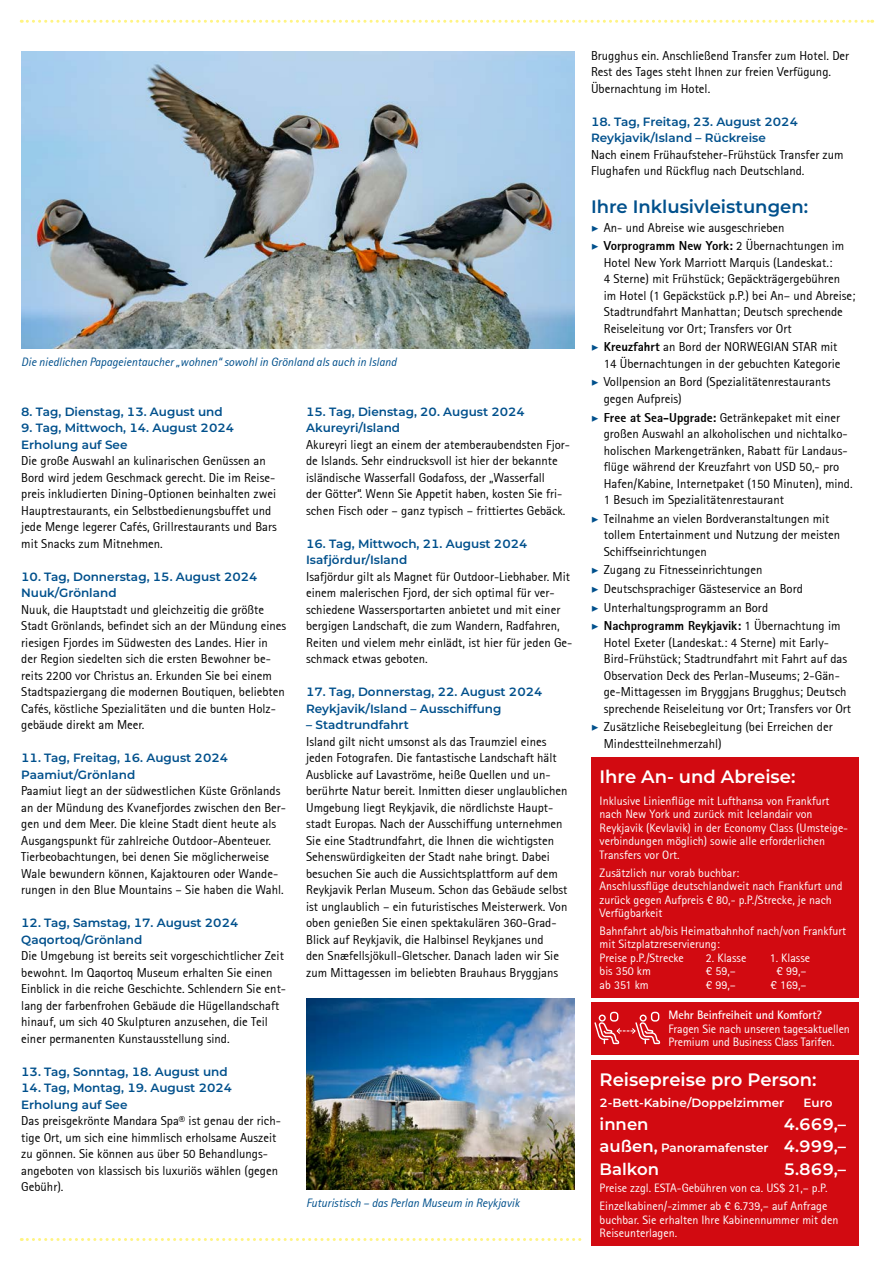
<style>
.page{position:relative;width:893px;height:1263px;background:#fff}
.page>*{position:absolute;margin:0;border:0;box-sizing:border-box;transform-origin:0 0}
.t1{font:600 18px "Montserrat";color:#fff}
.t2{font:600 18px "Montserrat";color:#00508c}
.t3{font:600 16.5px "Montserrat";color:#fff}
.t4{font:12.75px/16.5px "Rotis Sans Serif";color:#000}
.t5{font:12px/13.5px "Rotis Sans Serif";color:#fff}
.t6{font:600 12px/16.5px "Montserrat";color:#00508c}
.t7{font:italic 12px "Rotis Sans Serif";color:#00508c}
.t8{font:600 12px "Montserrat";color:#fff}
.t9{font:700 12px "Rotis Sans Serif";letter-spacing:-.01em;color:#fff}
.s1{font-family:"Minion Pro";font-weight:700;font-style:italic;color:#00508c}
.s2{font-weight:800}
.s3{font-size:16.5px}
</style>
<div class="page">
<svg style="left:21px;top:20px;width:852px;height:3px"></svg>
<svg style="left:21px;top:1238px;width:561px;height:3px"></svg>
<img style="left:21px;top:51px;width:553px;height:298px">
<div style="left:591px;top:1060px;width:268px;height:185px;background:#d20a11"></div>
<div style="left:591px;top:757px;width:268px;height:240px;background:#d20a11"></div>
<img style="left:306px;top:998px;width:268px;height:192px">
<div style="left:591px;top:1002px;width:268px;height:53px;background:#d20a11"></div>
<svg style="left:594px;top:1012px;width:66px;height:32px"></svg>
<p class="t7" style="left:21px;top:354px;width:377px">Die niedlichen Papageientaucher „wohnen“ sowohl in Grönland als auch in Island</p>
<p class="t6" style="left:21px;top:403px;width:203px">8. Tag, Dienstag, 13. August und</p>
<p class="t6" style="left:21px;top:419px;width:214px">9. Tag, Mittwoch, 14. August 2024<br>Erholung auf See</p>
<p class="t4" style="left:21px;top:452px;width:257px">Die große Auswahl an kulinarischen Genüssen an Bord wird jedem Geschmack gerecht. Die im Reise&shy;preis inkludierten Dining-Optionen beinhalten zwei Hauptrestaurants, ein Selbstbedienungsbuffet und jede Menge legerer Cafés, Grillrestaurants und Bars mit Snacks zum Mitnehmen.</p>
<p class="t6" style="left:21px;top:568px;width:238px">10. Tag, Donnerstag, 15. August 2024<br>Nuuk/Grönland</p>
<p class="t4" style="left:21px;top:601px;width:267px">Nuuk, die Hauptstadt und gleichzeitig die größte Stadt Grönlands, befindet sich an der Mündung eines riesigen Fjordes im Südwesten des Landes. Hier in der Region siedelten sich die ersten Bewohner be&shy;reits 2200 vor Christus an. Erkunden Sie bei einem Stadtspaziergang die modernen Boutiquen, beliebten Cafés, köstliche Spezialitäten und die bunten Holz&shy;gebäude direkt am Meer.</p>
<p class="t6" style="left:21px;top:749px;width:208px">11. Tag, Freitag, 16. August 2024<br>Paamiut/Grönland</p>
<p class="t4" style="left:21px;top:782px;width:266px">Paamiut liegt an der südwestlichen Küste Grönlands an der Mündung des Kvanefjordes zwischen den Ber&shy;gen und dem Meer. Die kleine Stadt dient heute als Ausgangspunkt für zahlreiche Outdoor-Abenteuer.<br>Tierbeobachtungen, bei denen Sie möglicherweise Wale bewundern können, Kajaktouren oder Wande&shy;rungen in den Blue Mountains – Sie haben die Wahl.</p>
<p class="t6" style="left:21px;top:914px;width:219px">12. Tag, Samstag, 17. August 2024<br>Qaqortoq/Grönland</p>
<p class="t4" style="left:21px;top:947px;width:266px">Die Umgebung ist bereits seit vorgeschichtlicher Zeit bewohnt. Im Qaqortoq Museum erhalten Sie einen Einblick in die reiche Geschichte. Schlendern Sie ent&shy;lang der farbenfrohen Gebäude die Hügellandschaft hinauf, um sich 40 Skulpturen anzusehen, die Teil einer permanenten Kunstausstellung sind.</p>
<p class="t6" style="left:21px;top:1063px;width:208px">13. Tag, Sonntag, 18. August und</p>
<p class="t6" style="left:21px;top:1079px;width:213px">14. Tag, Montag, 19. August 2024<br>Erholung auf See</p>
<p class="t4" style="left:21px;top:1112px;width:261px">Das preisgekrönte Mandara Spa® ist genau der rich&shy;tige Ort, um sich eine himmlisch erholsame Auszeit zu gönnen. Sie können aus über 50 Behandlungs&shy;angeboten von klassisch bis luxuriös wählen (gegen Gebühr).</p>
<p class="t6" style="left:306px;top:403px;width:220px">15. Tag, Dienstag, 20. August 2024<br>Akureyri/Island</p>
<p class="t4" style="left:306px;top:436px;width:265px">Akureyri liegt an einem der atemberaubendsten Fjor&shy;de Islands. Sehr eindrucksvoll ist hier der bekannte isländische Wasserfall Godafoss, der „Wasserfall<br>der Götter“. Wenn Sie Appetit haben, kosten Sie fri&shy;schen Fisch oder – ganz typisch – frittiertes Gebäck.</p>
<p class="t6" style="left:306px;top:535px;width:223px">16. Tag, Mittwoch, 21. August 2024<br>Isafjördur/Island</p>
<p class="t4" style="left:306px;top:568px;width:268px">Isafjördur gilt als Magnet für Outdoor-Liebhaber. Mit einem malerischen Fjord, der sich optimal für ver&shy;schiedene Wassersportarten anbietet und mit einer bergigen Landschaft, die zum Wandern, Radfahren, Reiten und vielem mehr einlädt, ist hier für jeden Ge&shy;schmack etwas geboten.</p>
<p class="t6" style="left:306px;top:683px;width:238px">17. Tag, Donnerstag, 22. August 2024<br>Reykjavik/Island – Ausschiffung</p>
<p class="t6" style="left:306px;top:716px;width:104px">– Stadtrundfahrt</p>
<p class="t4" style="left:306px;top:733px;width:263px">Island gilt nicht umsonst als das Traumziel eines jeden Fotografen. Die fantastische Landschaft hält Ausblicke auf Lavaströme, heiße Quellen und un&shy;berührte Natur bereit. Inmitten dieser unglaublichen Umgebung liegt Reykjavik, die nördlichste Haupt&shy;stadt Europas. Nach der Ausschiffung unternehmen Sie eine Stadtrundfahrt, die Ihnen die wichtigsten Sehenswürdigkeiten der Stadt nahe bringt. Dabei besuchen Sie auch die Aussichtsplattform auf dem Reykjavik Perlan Museum. Schon das Gebäude selbst ist unglaublich – ein futuristisches Meisterwerk. Von oben genießen Sie einen spektakulären 360-Grad-Blick auf Reykjavik, die Halbinsel Reykjanes und<br>den Snæfellsjökull-Gletscher. Danach laden wir Sie zum Mittagessen im beliebten Brauhaus Bryggjans</p>
<p class="t7" style="left:306px;top:1196px;width:215px">Futuristisch – das Perlan Museum in Reykjavik</p>
<p class="t4" style="left:591px;top:47px;width:260px">Brugghus ein. Anschließend Transfer zum Hotel. Der<br>Rest des Tages steht Ihnen zur freien Verfügung.<br>Übernachtung im Hotel.</p>
<p class="t6" style="left:591px;top:113px;width:208px">18. Tag, Freitag, 23. August 2024<br>Reykjavik/Island – Rückreise</p>
<p class="t4" style="left:591px;top:146px;width:254px">Nach einem Frühaufsteher-Frühstück Transfer zum<br>Flughafen und Rückflug nach Deutschland.</p>
<h1 class="t2" style="left:591px;top:194px;width:219px">Ihre Inklusivleistungen:</h1>
<p class="t4" style="left:591px;top:218px;width:255px;line-height:18.6px"><span class="s1">▶</span> An- und Abreise wie ausgeschrieben<br><span class="s1">▶</span> <span class="s2">Vorprogramm New York:</span> 2 Übernachtungen im</p>
<p class="t4" style="left:604px;top:254px;width:253px">Hotel New York Marriott Marquis (Landeskat.:<br>4 Sterne) mit Frühstück; Gepäckträgergebühren im Hotel (1 Gepäckstück p.P.) bei An– und Abreise; Stadtrundfahrt Manhattan; Deutsch sprechende Reiseleitung vor Ort; Transfers vor Ort</p>
<p class="t4" style="left:591px;top:339px;width:251px;text-align:right"><span class="s1">▶</span> <span class="s2">Kreuzfahrt</span> an Bord der NORWEGIAN STAR mit<br>14 Übernachtungen in der gebuchten Kategorie</p>
<p class="t4" style="left:604px;top:374px;width:228px;text-indent:-13px"><span class="s1">▶</span> Vollpension an Bord (Spezialitätenrestaurants gegen Aufpreis)</p>
<p class="t4" style="left:604px;top:409px;width:250px;text-indent:-13px"><span class="s1">▶</span> <span class="s2">Free at Sea-Upgrade:</span> Getränkepaket mit einer großen Auswahl an alkoholischen und nichtalko&shy;holischen Markengetränken, Rabatt für Landaus&shy;flüge während der Kreuzfahrt von USD 50,- pro Hafen/Kabine, Internetpaket (150 Minuten), mind.<br>1 Besuch im Spezialitätenrestaurant</p>
<p class="t4" style="left:604px;top:510px;width:238px;text-indent:-13px"><span class="s1">▶</span> Teilnahme an vielen Bordveranstaltungen mit tollem Entertainment und Nutzung der meisten<br>Schiffseinrichtungen</p>
<p class="t4" style="left:591px;top:561px;width:251px;line-height:18.6px"><span class="s1">▶</span> Zugang zu Fitnesseinrichtungen<br><span class="s1">▶</span> Deutschsprachiger Gästeservice an Bord<br><span class="s1">▶</span> Unterhaltungsprogramm an Bord<br><span class="s1">▶</span> <span class="s2">Nachprogramm Reykjavik:</span> 1 Übernachtung im</p>
<p class="t4" style="left:604px;top:634px;width:249px">Hotel Exeter (Landeskat.: 4 Sterne) mit Early-Bird-Frühstück; Stadtrundfahrt mit Fahrt auf das Observation Deck des Perlan-Museums; 2-Gän&shy;ge-Mittagessen im Bryggjans Brugghus; Deutsch sprechende Reiseleitung vor Ort; Transfers vor Ort</p>
<p class="t4" style="left:604px;top:719px;width:230px;text-indent:-13px"><span class="s1">▶</span> Zusätzliche Reisebegleitung (bei Erreichen der<br>Mindestteilnehmerzahl)</p>
<h1 class="t1" style="left:600px;top:764px;width:197px">Ihre An- und Abreise:</h1>
<p class="t5" style="left:600px;top:794px;width:250px">Inklusive Linienflüge mit Lufthansa von Frankfurt nach New York und zurück mit Icelandair von Reykjavik (Kevlavik) in der Economy Class (Umsteige&shy;verbindungen möglich) sowie alle erforderlichen Transfers vor Ort.</p>
<p class="t5" style="left:600px;top:866px;width:244px">Zusätzlich nur vorab buchbar:<br>Anschlussflüge deutschlandweit nach Frankfurt und zurück gegen Aufpreis € 80,- p.P./Strecke, je nach Verfügbarkeit</p>
<p class="t5" style="left:600px;top:924px;width:248px">Bahnfahrt ab/bis Heimatbahnhof nach/von Frankfurt mit Sitzplatzreservierung:<br>Preise p.P./Strecke</p>
<p class="t5" style="left:706px;top:951px;width:42px">2. Klasse</p>
<p class="t5" style="left:770px;top:951px;width:42px">1. Klasse</p>
<p class="t5" style="left:600px;top:964px;width:53px">bis 350 km</p>
<p class="t5" style="left:706px;top:964px;width:31px">€ 59,–</p>
<p class="t5" style="left:777px;top:964px;width:31px">€ 99,–</p>
<p class="t5" style="left:600px;top:978px;width:51px">ab 351 km</p>
<p class="t5" style="left:706px;top:978px;width:31px">€ 99,–</p>
<p class="t5" style="left:771px;top:978px;width:37px">€ 169,–</p>
<p class="t9" style="left:669px;top:1008px;width:155px">Mehr Beinfreiheit und Komfort?</p>
<p class="t5" style="left:669px;top:1022px;width:183px">Fragen Sie nach unseren tagesaktuellen<br>Premium und Business Class Tarifen.</p>
<h1 class="t1" style="left:600px;top:1067px;width:219px">Reisepreise pro Person:</h1>
<p class="t8" style="left:600px;top:1094px;width:186px">2-Bett-Kabine/Doppelzimmer</p>
<p class="t8" style="left:804px;top:1094px;width:30px">Euro</p>
<p class="t3" style="left:600px;top:1112px;width:51px">innen</p>
<p class="t3" style="left:784px;top:1112px;width:64px">4.669,–</p>
<p class="t8" style="left:600px;top:1139px;width:248px"><span class="s3">außen,</span> Panoramafenster <span class="s3">4.999,–</span></p>
<p class="t3" style="left:600px;top:1157px;width:61px">Balkon</p>
<p class="t3" style="left:784px;top:1157px;width:64px">5.869,–</p>
<p class="t5" style="left:600px;top:1179px;width:230px;line-height:17.7px">Preise zzgl. ESTA-Gebühren von ca. US$ 21,– p.P.<br>Einzelkabinen/-zimmer ab € 6.739,– auf Anfrage</p>
<p class="t5" style="left:600px;top:1213px;width:240px">buchbar. Sie erhalten Ihre Kabinennummer mit den<br>Reiseunterlagen.</p>
</div>
